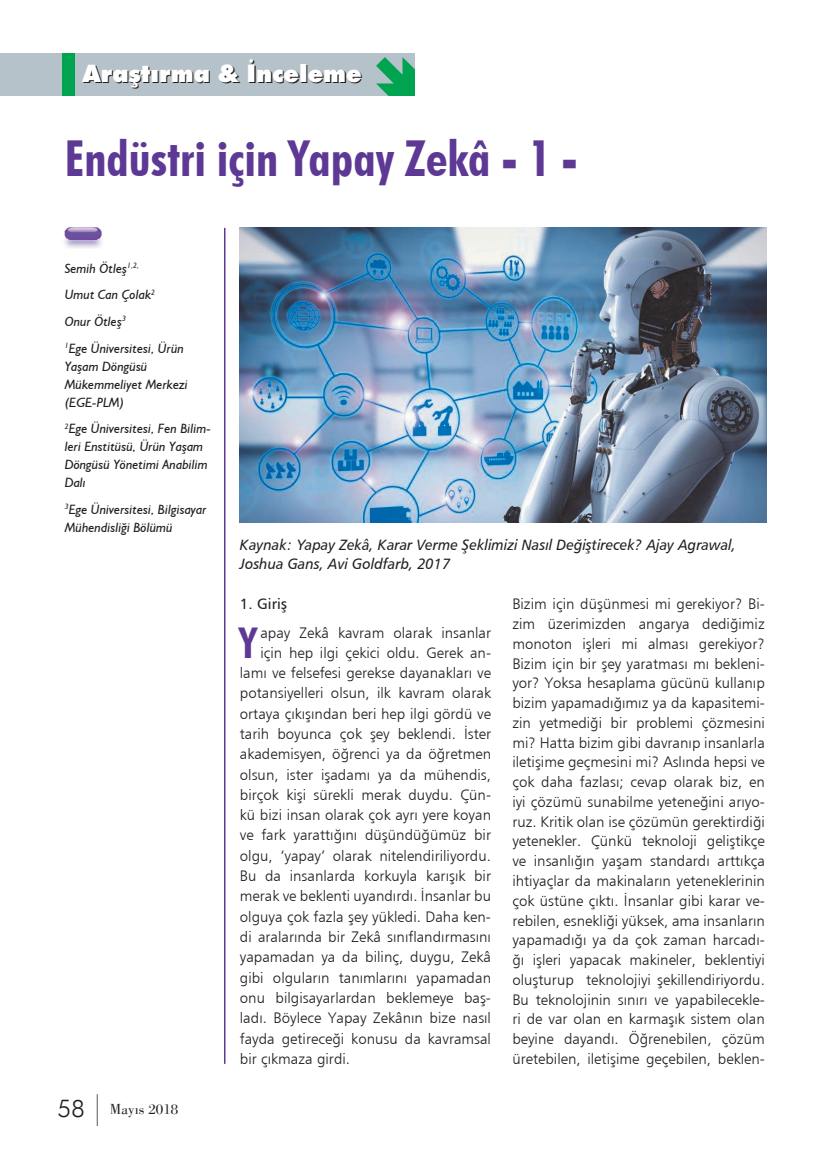
<style>
.page{position:relative;width:830px;height:1149px;background:#fff}
.page>*{position:absolute;margin:0;border:0;box-sizing:border-box;transform-origin:0 0}
.t1{font:700 condensed 49.5px "Futura BT";color:#5d3995}
.t2{font:700 condensed 42.3px "Futura BT";color:#5d3995}
.t3{font:900 24px "Futura BT";color:#231f20}
.t4{font:15px/19.8px "Humanist 777 BT Light B";color:#231f20;text-align:justify}
.t5{font:15px/19.5px "Humanist 777 BT Italic B";color:#231f20;scale:.95 1}
.t6{font:15px "Bodoni BT";color:#231f20}
.t7{font:15px "Humanist 777 BT Roman B";color:#231f20}
.t8{font:italic 13.5px/18px "Humanist 521 BT";color:#231f20}
.s1{font-family:"Futura BT";font-weight:300;font-size:24px}
</style>
<div class="page">
<hr style="left:97px;top:1093px;width:1px;height:32px;background:#57585a">
<div style="left:0;top:53px;width:415px;height:43px;background:#b6c2c9"></div>
<hr style="left:224px;top:228px;width:1px;height:835px;background:#5d3995">
<div style="left:62px;top:53px;width:12px;height:43px;background:#00a450"></div>
<svg style="left:376px;top:57px;width:39px;height:39px"></svg>
<img style="left:64px;top:227px;width:38px;height:21px">
<img style="left:240px;top:228px;width:525px;height:294px">
<h3 class="t3" style="left:84px;top:60px;width:280px">Araştırma &amp; İnceleme</h3>
<h1 class="t1" style="left:65px;top:128px;width:514px">Endüstri için Yapay Zekâ - 1 -</h1>
<p class="t8" style="left:65px;top:255px;width:121px;line-height:26.5px">Semih Ötleş<sup>1,2,<br></sup>Umut Can Çolak<sup>2<br></sup>Onur Ötleş<sup>3<br>1</sup>Ege Üniversitesi, Ürün</p>
<p class="t8" style="left:65px;top:356px;width:125px">Yaşam Döngüsü<br>Mükemmeliyet Merkezi (EGE-PLM)</p>
<p class="t8" style="left:65px;top:419px;width:148px"><sup>2</sup>Ege Üniversitesi, Fen Bilim&shy;leri Enstitüsü, Ürün Yaşam<br>Döngüsü Yönetimi Anabilim<br>Dalı</p>
<p class="t8" style="left:65px;top:499px;width:143px"><sup>3</sup>Ege Üniversitesi, Bilgisayar<br>Mühendisliği Bölümü</p>
<p class="t6" style="left:57px;top:1099px;width:122px"><span class="s1">58</span> Mayıs 2018</p>
<p class="t5" style="left:240px;top:534px;width:523px">Kaynak: Yapay Zekâ, Karar Verme Şeklimizi Nasıl Değiştirecek? Ajay Agrawal,<br>Joshua Gans, Avi Goldfarb, 2017</p>
<p class="t7" style="left:240px;top:594px;width:49px">1. Giriş</p>
<h2 class="t2" style="left:240px;top:616px;width:18px">Y</h2>
<p class="t4" style="left:260px;top:622px;width:232px">apay Zekâ kavram olarak insanlar</p>
<p class="t4" style="left:260px;top:642px;width:232px">için hep ilgi çekici oldu. Gerek an-</p>
<p class="t4" style="left:240px;top:662px;width:252px">lamı ve felsefesi gerekse dayanakları ve</p>
<p class="t4" style="left:240px;top:682px;width:252px">potansiyelleri olsun, ilk kavram olarak</p>
<p class="t4" style="left:240px;top:703px;width:252px">ortaya çıkışından beri hep ilgi gördü ve</p>
<p class="t4" style="left:240px;top:723px;width:252px">tarih boyunca çok şey beklendi. İster</p>
<p class="t4" style="left:240px;top:743px;width:252px">akademisyen, öğrenci ya da öğretmen</p>
<p class="t4" style="left:240px;top:764px;width:252px">olsun, ister işadamı ya da mühendis,</p>
<p class="t4" style="left:240px;top:784px;width:252px">birçok kişi sürekli merak duydu. Çün-</p>
<p class="t4" style="left:240px;top:804px;width:252px">kü bizi insan olarak çok ayrı yere koyan</p>
<p class="t4" style="left:240px;top:824px;width:252px">ve fark yarattığını düşündüğümüz bir</p>
<p class="t4" style="left:240px;top:845px;width:252px">olgu, ‘yapay’ olarak nitelendiriliyordu.</p>
<p class="t4" style="left:240px;top:865px;width:252px">Bu da insanlarda korkuyla karışık bir</p>
<p class="t4" style="left:240px;top:885px;width:252px">merak ve beklenti uyandırdı. İnsanlar bu</p>
<p class="t4" style="left:240px;top:906px;width:252px">olguya çok fazla şey yükledi. Daha ken-</p>
<p class="t4" style="left:240px;top:926px;width:252px">di aralarında bir Zekâ sınıflandırmasını</p>
<p class="t4" style="left:240px;top:946px;width:252px">yapamadan ya da bilinç, duygu, Zekâ</p>
<p class="t4" style="left:240px;top:966px;width:252px">gibi olguların tanımlarını yapamadan</p>
<p class="t4" style="left:240px;top:987px;width:252px">onu bilgisayarlardan beklemeye baş-</p>
<p class="t4" style="left:240px;top:1007px;width:252px">ladı. Böylece Yapay Zekânın bize nasıl</p>
<p class="t4" style="left:240px;top:1027px;width:252px">fayda getireceği konusu da kavramsal</p>
<p class="t4" style="left:240px;top:1048px;width:112px">bir çıkmaza girdi.</p>
<p class="t4" style="left:512px;top:593px;width:254px">Bizim için düşünmesi mi gerekiyor? Bi&shy;zim üzerimizden angarya dediğimiz monoton işleri mi alması gerekiyor?<br>Bizim için bir şey yaratması mı bekleni&shy;yor? Yoksa hesaplama gücünü kullanıp bizim yapamadığımız ya da kapasitemi&shy;zin yetmediği bir problemi çözmesini mi? Hatta bizim gibi davranıp insanlarla iletişime geçmesini mi? Aslında hepsi ve çok daha fazlası; cevap olarak biz, en iyi çözümü sunabilme yeteneğini arıyo&shy;ruz. Kritik olan ise çözümün gerektirdiği yetenekler. Çünkü teknoloji geliştikçe ve insanlığın yaşam standardı arttıkça ihtiyaçlar da makinaların yeteneklerinin çok üstüne çıktı. İnsanlar gibi karar ve&shy;rebilen, esnekliği yüksek, ama insanların yapamadığı ya da çok zaman harcadı&shy;ğı işleri yapacak makineler, beklentiyi oluşturup teknolojiyi şekillendiriyordu.<br>Bu teknolojinin sınırı ve yapabilecekle&shy;ri de var olan en karmaşık sistem olan beyine dayandı. Öğrenebilen, çözüm üretebilen, iletişime geçebilen, beklen-</p>
</div>
